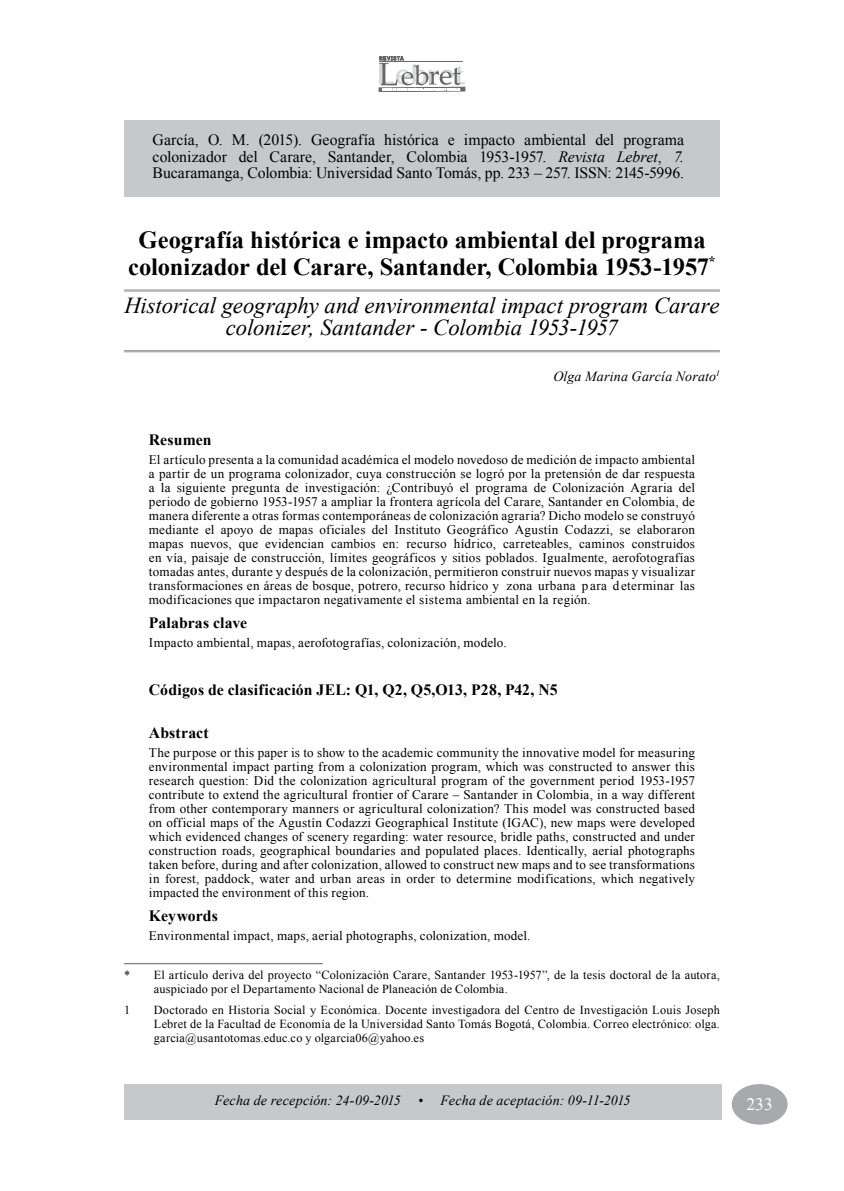
<style>
.page{position:relative;width:844px;height:1191px;background:#fff}
.page>*{position:absolute;margin:0;border:0;box-sizing:border-box;transform-origin:0 0}
.t1{font:700 24.5px/26.2px "Times New Roman";letter-spacing:-.005em;color:#000;text-align:center}
.t2{font:italic 22.75px/22.8px "Times New Roman";letter-spacing:-.005em;color:#000;text-align:center}
.t3{font:17.5px "Times New Roman";color:#fff}
.t4{font:15.75px/16.6px "Times New Roman";letter-spacing:-.01em;color:#000;text-align:justify}
.t5{font:700 15.75px "Times New Roman";letter-spacing:.005em;color:#000}
.t6{font:italic 14px "Times New Roman";letter-spacing:.015em;color:#000}
.t7{font:13.12px/14px "Times New Roman";letter-spacing:.015em;color:#000;text-align:justify}
.t8{font:12.25px/14px "Times New Roman";letter-spacing:.015em;color:#000;text-align:justify}
.s1{font-style:italic}
</style>
<div class="page">
<div style="left:124px;top:1084px;width:597px;height:35px;background:#c7c8ca"></div>
<div style="left:731px;top:1084px;width:56px;height:40px;background:#a7a9ac;border-radius:50%"></div>
<svg style="left:379px;top:56px;width:86px;height:36px"></svg>
<hr style="left:124px;top:289px;width:595px;height:1px;background:#939598">
<hr style="left:124px;top:291px;width:595px;height:1px;background:#939598">
<hr style="left:124px;top:350px;width:595px;height:1px;background:#939598">
<hr style="left:124px;top:351px;width:595px;height:1px;background:#939598">
<div style="left:124px;top:120px;width:595px;height:77px;background:#c7c8ca"></div>
<hr style="left:124px;top:963px;width:198px;height:1px;background:#808285">
<p class="t4" style="left:153px;top:131px;width:533px">García, O. M. (2015). Geografía histórica e impacto ambiental del programa colonizador del Carare, Santander, Colombia 1953-1957. <span class="s1">Revista Lebret</span>, <span class="s1">7.<br></span>Bucaramanga, Colombia: Universidad Santo Tomás, pp. 233 – 257. ISSN: 2145-5996.</p>
<h1 class="t1" style="left:128px;top:226px;width:589px">Geografía histórica e impacto ambiental del programa colonizador del Carare, Santander, Colombia 1953-1957<sup>*</sup></h1>
<h2 class="t2" style="left:124px;top:293px;width:596px">Historical geography and environmental impact program Carare colonizer, Santander - Colombia 1953-1957</h2>
<p class="t6" style="left:553px;top:366px;width:168px">Olga Marina García Norato<sup>1</sup></p>
<p class="t5" style="left:149px;top:429px;width:64px">Resumen</p>
<p class="t7" style="left:149px;top:452px;width:547px">El artículo presenta a la comunidad académica el modelo novedoso de medición de impacto ambiental a partir de un programa colonizador, cuya construcción se logró por la pretensión de dar respuesta a la siguiente pregunta de investigación: ¿Contribuyó el programa de Colonización Agraria del periodo de gobierno 1953-1957 a ampliar la frontera agrícola del Carare, Santander en Colombia, de manera diferente a otras formas contemporáneas de colonización agraria? Dicho modelo se construyó mediante el apoyo de mapas oficiales del Instituto Geográfico Agustín Codazzi, se elaboraron mapas nuevos, que evidencian cambios en: recurso hídrico, carreteables, caminos construidos en vía, paisaje de construcción, límites geográficos y sitios poblados. Igualmente, aerofotografías tomadas antes, durante y después de la colonización, permitieron construir nuevos mapas y visualizar transformaciones en áreas de bosque, potrero, recurso hídrico y zona urbana p ara d eterminar las modificaciones que impactaron negativamente el sistema ambiental en la región.</p>
<p class="t5" style="left:149px;top:612px;width:100px">Palabras clave</p>
<p class="t7" style="left:149px;top:635px;width:359px">Impacto ambiental, mapas, aerofotografías, colonización, modelo.</p>
<p class="t5" style="left:149px;top:678px;width:410px">Códigos de clasificación JEL: Q1, Q2, Q5,O13, P28, P42, N5</p>
<p class="t5" style="left:149px;top:721px;width:61px">Abstract</p>
<p class="t7" style="left:149px;top:745px;width:547px">The purpose or this paper is to show to the academic community the innovative model for measuring environmental impact parting from a colonization program, which was constructed to answer this research question: Did the colonization agricultural program of the government period 1953-1957 contribute to extend the agricultural frontier of Carare – Santander in Colombia, in a way different from other contemporary manners or agricultural colonization? This model was constructed based on official maps of the Agustín Codazzi Geographical Institute (IGAC), new maps were developed which evidenced changes of scenery regarding: water resource, bridle paths, constructed and under construction roads, geographical boundaries and populated places. Identically, aerial photographs taken before, during and after colonization, allowed to construct new maps and to see transformations in forest, paddock, water and urban areas in order to determine modifications, which negatively impacted the environment of this region.</p>
<p class="t5" style="left:149px;top:904px;width:70px">Keywords</p>
<p class="t7" style="left:149px;top:928px;width:383px">Environmental impact, maps, aerial photographs, colonization, model.</p>
<p class="t8" style="left:154px;top:968px;width:567px;text-indent:-30px">* El artículo deriva del proyecto “Colonización Carare, Santander 1953-1957”, de la tesis doctoral de la autora, auspiciado por el Departamento Nacional de Planeación de Colombia.</p>
<p class="t8" style="left:124px;top:1002px;width:8px">1</p>
<p class="t8" style="left:154px;top:1002px;width:567px">Doctorado en Historia Social y Económica. Docente investigadora del Centro de Investigación Louis Joseph Lebret de la Facultad de Economía de la Universidad Santo Tomás Bogotá, Colombia. Correo electrónico: olga. garcia@usantotomas.educ.co y olgarcia06@yahoo.es</p>
<p class="t6" style="left:215px;top:1090px;width:187px">Fecha de recepción: 24-09-2015</p>
<p class="t6" style="left:418px;top:1090px;width:214px">• Fecha de aceptación: 09-11-2015</p>
<h3 class="t3" style="left:746px;top:1092px;width:28px">233</h3>
</div>
